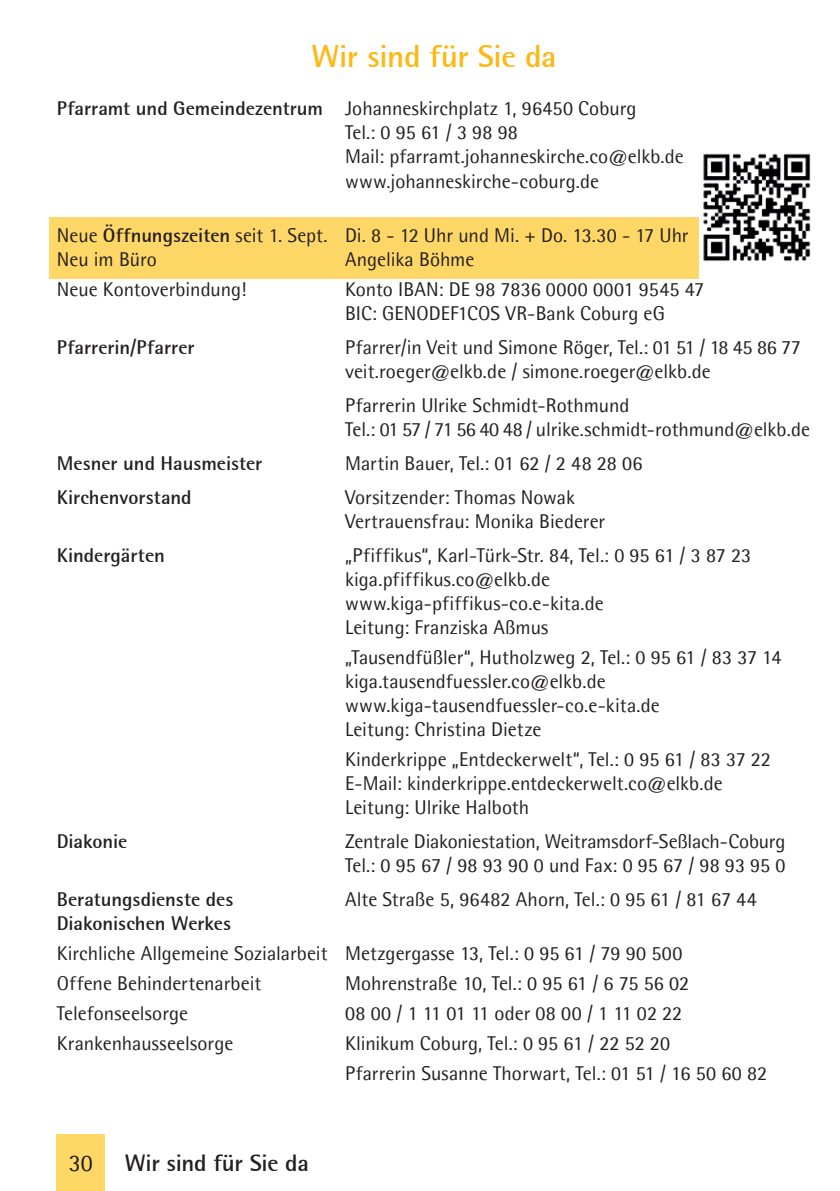
<style>
.page{position:relative;width:840px;height:1191px;background:#fff}
.page>*{position:absolute;margin:0;border:0;box-sizing:border-box;transform-origin:0 0}
.t1{font:700 32px "Rotis Semi Sans 55";letter-spacing:-.015em;color:#fcb814}
.t2{font:700 24px "Rotis Semi Sans 55";letter-spacing:-.015em;color:#231f20}
.t3{font:24px "Rotis Semi Sans";color:#231f20}
.t4{font:20px/24px "Rotis Semi Sans";color:#231f20}
.t5{font:700 20px "Rotis Semi Sans 55";color:#231f20}
.s1{font-family:"Rotis Semi Sans 55";font-weight:700}
</style>
<div class="page">
<div style="left:57px;top:1134px;width:48px;height:57px;background:#fed767"></div>
<img style="left:697px;top:153px;width:114px;height:110px">
<div style="left:49px;top:217px;width:648px;height:61px;background:#fed767"></div>
<h1 class="t1" style="left:311px;top:37px;width:246px">Wir sind für Sie da</h1>
<p class="t4" style="left:345px;top:97px;width:340px;text-indent:-288px"><span class="s1">Pfarramt und Gemeindezentrum</span> Johanneskirchplatz 1, 96450 Coburg<br>Tel.: 0 95 61 / 3 98 98<br>Mail: pfarramt.johanneskirche.co@elkb.de www.johanneskirche-coburg.de</p>
<p class="t4" style="left:57px;top:223px;width:633px">Neue <span class="s1">Öffnungszeiten</span> seit 1. Sept. Di. 8 - 12 Uhr und Mi. + Do. 13.30 - 17 Uhr<br>Neu im Büro</p>
<p class="t4" style="left:345px;top:247px;width:131px">Angelika Böhme</p>
<p class="t4" style="left:57px;top:277px;width:191px">Neue Kontoverbindung!</p>
<p class="t4" style="left:345px;top:277px;width:360px">Konto IBAN: DE 98 7836 0000 0001 9545 47<br>BIC: GENODEF1COS VR-Bank Coburg eG</p>
<p class="t5" style="left:57px;top:334px;width:139px">Pfarrerin/Pfarrer</p>
<p class="t4" style="left:345px;top:335px;width:457px">Pfarrer/in Veit und Simone Röger, Tel.: 01 51 / 18 45 86 77 veit.roeger@elkb.de / simone.roeger@elkb.de</p>
<p class="t4" style="left:345px;top:393px;width:466px">Pfarrerin Ulrike Schmidt-Rothmund<br>Tel.: 01 57 / 71 56 40 48 / ulrike.schmidt-rothmund@elkb.de</p>
<p class="t5" style="left:57px;top:450px;width:207px">Mesner und Hausmeister</p>
<p class="t4" style="left:345px;top:451px;width:299px">Martin Bauer, Tel.: 01 62 / 2 48 28 06</p>
<p class="t5" style="left:57px;top:484px;width:136px">Kirchenvorstand</p>
<p class="t4" style="left:345px;top:485px;width:261px">Vorsitzender: Thomas Nowak<br>Vertrauensfrau: Monika Biederer</p>
<p class="t5" style="left:57px;top:542px;width:110px">Kindergärten</p>
<p class="t4" style="left:345px;top:543px;width:407px">„Pfiffikus“, Karl-Türk-Str. 84, Tel.: 0 95 61 / 3 87 23 kiga.pfiffikus.co@elkb.de www.kiga-pfiffikus-co.e-kita.de<br>Leitung: Franziska Aßmus</p>
<p class="t4" style="left:345px;top:645px;width:437px">„Tausendfüßler“, Hutholzweg 2, Tel.: 0 95 61 / 83 37 14 kiga.tausendfuessler.co@elkb.de www.kiga-tausendfuessler-co.e-kita.de<br>Leitung: Christina Dietze</p>
<p class="t4" style="left:345px;top:747px;width:427px">Kinderkrippe „Entdeckerwelt“, Tel.: 0 95 61 / 83 37 22<br>E-Mail: kinderkrippe.entdeckerwelt.co@elkb.de<br>Leitung: Ulrike Halboth</p>
<p class="t5" style="left:57px;top:828px;width:72px">Diakonie</p>
<p class="t4" style="left:345px;top:829px;width:442px">Zentrale Diakoniestation, Weitramsdorf-Seßlach-Coburg<br>Tel.: 0 95 67 / 98 93 90 0 und Fax: 0 95 67 / 98 93 95 0</p>
<p class="t5" style="left:57px;top:886px;width:178px">Beratungsdienste des</p>
<p class="t4" style="left:345px;top:887px;width:413px">Alte Straße 5, 96482 Ahorn, Tel.: 0 95 61 / 81 67 44</p>
<p class="t5" style="left:57px;top:910px;width:176px">Diakonischen Werkes</p>
<p class="t4" style="left:57px;top:938px;width:627px;line-height:30px">Kirchliche Allgemeine Sozialarbeit Metzgergasse 13, Tel.: 0 95 61 / 79 90 500<br>Offene Behindertenarbeit</p>
<p class="t4" style="left:345px;top:971px;width:345px">Mohrenstraße 10, Tel.: 0 95 61 / 6 75 56 02</p>
<p class="t4" style="left:57px;top:1001px;width:133px">Telefonseelsorge</p>
<p class="t4" style="left:345px;top:1001px;width:338px">08 00 / 1 11 01 11 oder 08 00 / 1 11 02 22</p>
<p class="t4" style="left:57px;top:1031px;width:178px">Krankenhausseelsorge</p>
<p class="t4" style="left:345px;top:1028px;width:423px;line-height:30px">Klinikum Coburg, Tel.: 0 95 61 / 22 52 20<br>Pfarrerin Susanne Thorwart, Tel.: 01 51 / 16 50 60 82</p>
<p class="t3" style="left:69px;top:1148px;width:26px">30</p>
<p class="t2" style="left:125px;top:1147px;width:185px">Wir sind für Sie da</p>
</div>
